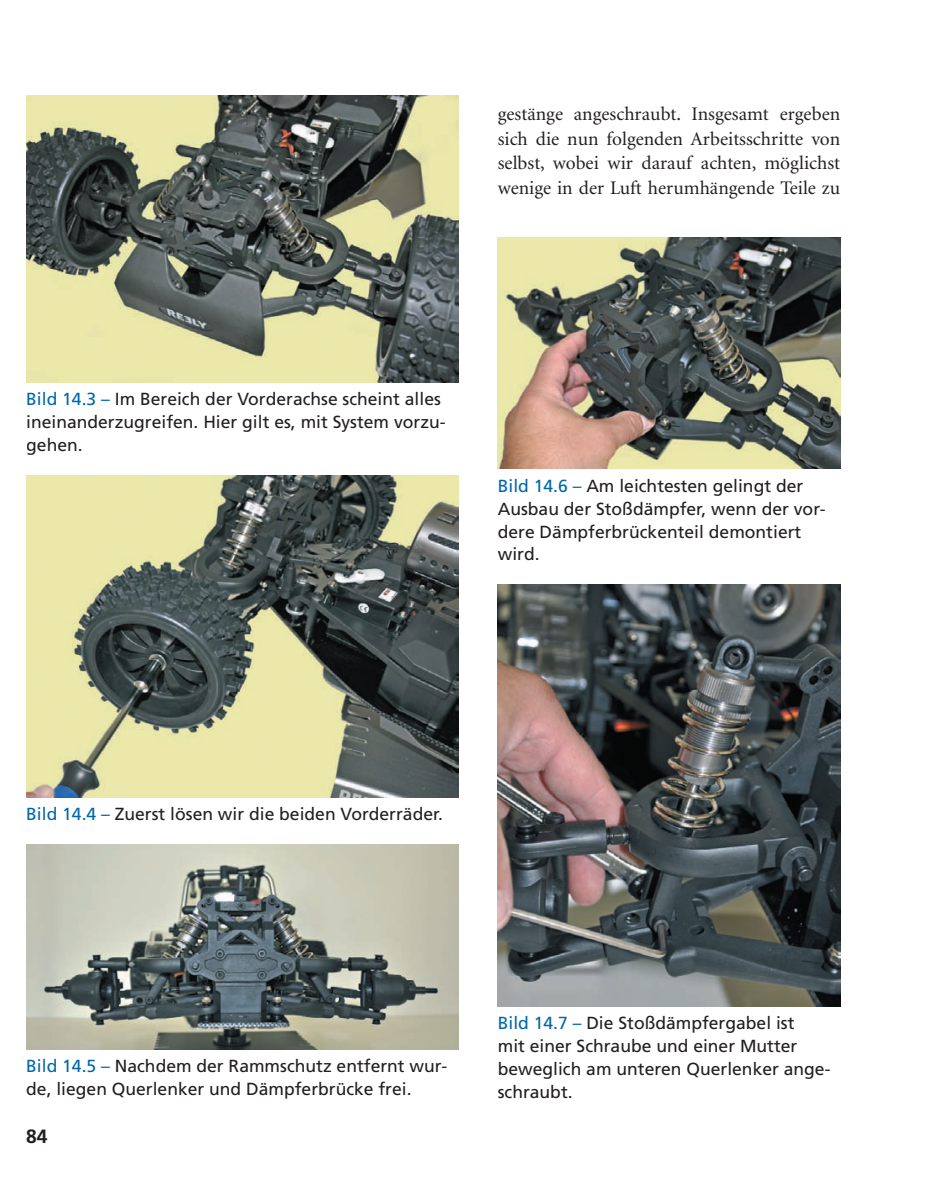
<style>
.page{position:relative;width:936px;height:1184px;background:#fff}
.page>*{position:absolute;margin:0;border:0;box-sizing:border-box;transform-origin:0 0}
.t1{font:19.25px/24.5px "Minion";color:#231f20;text-align:justify}
.t2{font:700 19.25px "Frutiger";color:#231f20}
.t3{font:17.5px/22.8px "Frutiger";color:#231f20}
.s1{color:#0067aa}
</style>
<div class="page">
<img style="left:26px;top:96px;width:432px;height:286px">
<img style="left:26px;top:475px;width:432px;height:322px">
<img style="left:26px;top:844px;width:432px;height:205px">
<img style="left:498px;top:237px;width:342px;height:232px">
<img style="left:498px;top:585px;width:342px;height:421px">
<p class="t1" style="left:498px;top:103px;width:344px">gestänge angeschraubt. Insgesamt ergeben sich die nun folgenden Arbeitsschritte von selbst, wobei wir darauf achten, möglichst wenige in der Luft herumhängende Teile zu</p>
<p class="t3" style="left:26px;top:389px;width:421px"><span class="s1">Bild 14.3 –</span> Im Bereich der Vorderachse scheint alles ineinanderzugreifen. Hier gilt es, mit System vorzu&shy;gehen.</p>
<p class="t3" style="left:498px;top:476px;width:329px"><span class="s1">Bild 14.6 –</span> Am leichtesten gelingt der<br>Ausbau der Stoßdämpfer, wenn der vor&shy;dere Dämpferbrückenteil demontiert wird.</p>
<p class="t3" style="left:26px;top:803px;width:418px"><span class="s1">Bild 14.4 –</span> Zuerst lösen wir die beiden Vorderräder.</p>
<p class="t3" style="left:26px;top:1056px;width:422px"><span class="s1">Bild 14.5 –</span> Nachdem der Rammschutz entfernt wur&shy;de, liegen Querlenker und Dämpferbrücke frei.</p>
<p class="t2" style="left:26px;top:1128px;width:23px">84</p>
<p class="t3" style="left:498px;top:1013px;width:334px"><span class="s1">Bild 14.7 –</span> Die Stoßdämpfergabel ist<br>mit einer Schraube und einer Mutter beweglich am unteren Querlenker ange&shy;schraubt.</p>
</div>
